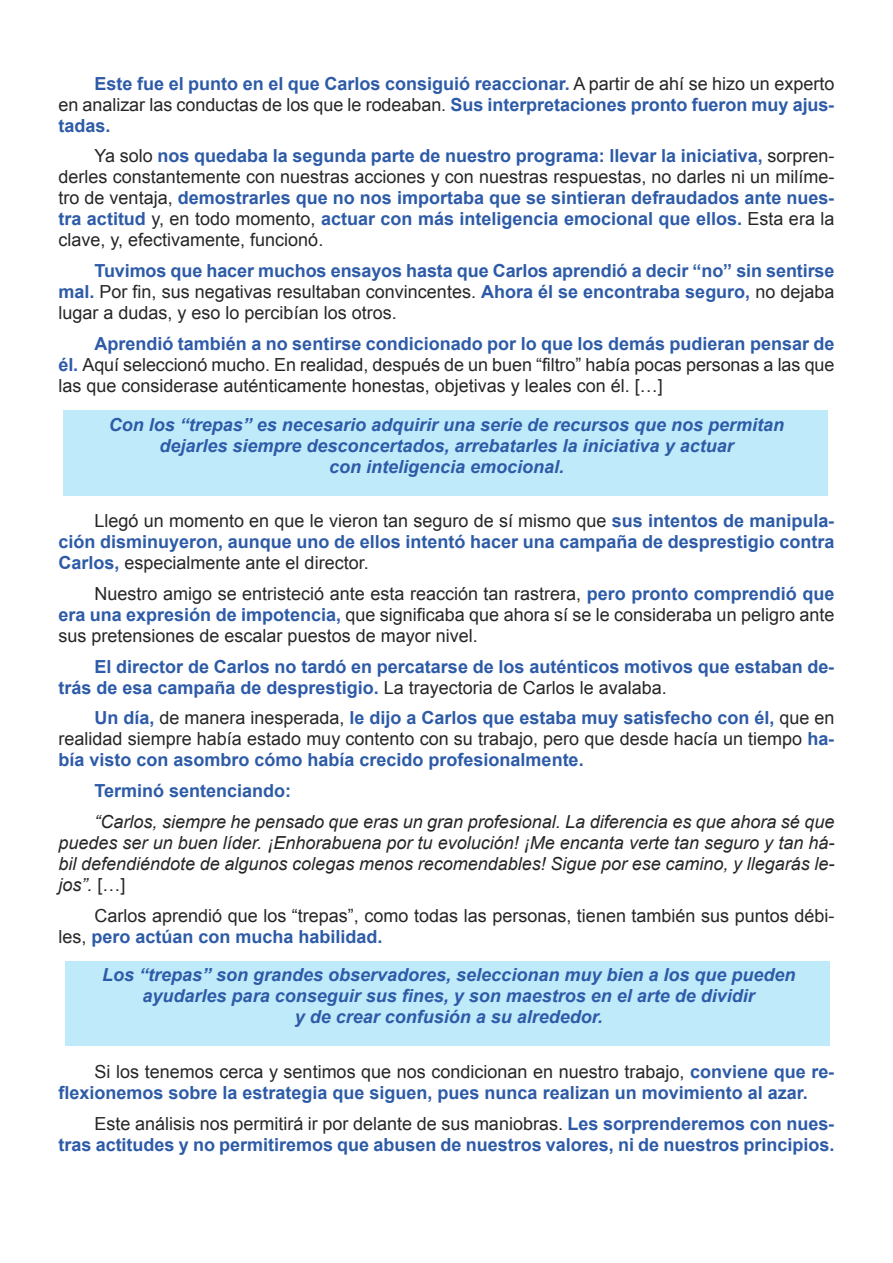
<style>
.page{position:relative;width:893px;height:1263px;background:#fff}
.page>*{position:absolute;margin:0;border:0;box-sizing:border-box;transform-origin:0 0}
.t1{font:700 18px/21px "Arial";color:#2d5ba7;text-align:justify}
.t2{font:18px/21px "Arial";color:#272627;text-align:justify}
.t3{font:italic 700 18px/21px "Arial";color:#2d5ba7;text-align:center}
.t4{font:italic 18px/21px "Arial";color:#272627;text-align:justify}
.s1{font-weight:400;color:#272627}
.s2{font-weight:700;color:#2d5ba7}
.s3{font-style:normal}
</style>
<div class="page">
<div style="left:63px;top:411px;width:764px;height:85px;background:#bfeafa"></div>
<div style="left:65px;top:961px;width:765px;height:84px;background:#bfeafa"></div>
<p class="t1" style="left:58px;top:73px;width:777px;text-indent:36px">Este fue el punto en el que Carlos consiguió reaccionar. <span class="s1">A partir de ahí se hizo un experto en analizar las conductas de los que le rodeaban.</span> Sus interpretaciones pronto fueron muy ajus&shy;tadas.</p>
<p class="t1" style="left:58px;top:146px;width:777px;text-indent:36px"><span class="s1">Ya solo</span> nos quedaba la segunda parte de nuestro programa: llevar la iniciativa, <span class="s1">sorpren&shy;derles constantemente con nuestras acciones y con nuestras respuestas, no darles ni un milíme&shy;tro de ventaja,</span> demostrarles que no nos importaba que se sintieran defraudados ante nues&shy;tra actitud <span class="s1">y, en todo momento,</span> actuar con más inteligencia emocional que ellos. <span class="s1">Esta era la clave, y, efectivamente, funcionó.</span></p>
<p class="t1" style="left:58px;top:260px;width:777px;text-indent:36px">Tuvimos que hacer muchos ensayos hasta que Carlos aprendió a decir “no” sin sentirse mal. <span class="s1">Por fin, sus negativas resultaban convincentes.</span> Ahora él se encontraba seguro, <span class="s1">no dejaba lugar a dudas, y eso lo percibían los otros.</span></p>
<p class="t2" style="left:58px;top:333px;width:777px;text-indent:36px"><span class="s2">Aprendió también a no sentirse condicionado por lo que los demás pudieran pensar de él.</span> Aquí seleccionó mucho. En realidad, después de un buen “filtro” había pocas personas a las que las que considerase auténticamente honestas, objetivas y leales con él. […]</p>
<p class="t3" style="left:109px;top:414px;width:677px">Con los “trepas” es necesario adquirir una serie de recursos que nos permitan dejarles siempre desconcertados, arrebatarles la iniciativa y actuar<br>con inteligencia emocional.</p>
<p class="t1" style="left:58px;top:511px;width:777px;text-indent:36px"><span class="s1">Llegó un momento en que le vieron tan seguro de sí mismo que</span> sus intentos de manipula&shy;ción disminuyeron, aunque uno de ellos intentó hacer una campaña de desprestigio contra Carlos, <span class="s1">especialmente ante el director.</span></p>
<p class="t2" style="left:58px;top:583px;width:777px;text-indent:36px">Nuestro amigo se entristeció ante esta reacción tan rastrera, <span class="s2">pero pronto comprendió que era una expresión de impotencia,</span> que significaba que ahora sí se le consideraba un peligro ante sus pretensiones de escalar puestos de mayor nivel.</p>
<p class="t1" style="left:58px;top:656px;width:777px;text-indent:36px">El director de Carlos no tardó en percatarse de los auténticos motivos que estaban de&shy;trás de esa campaña de desprestigio. <span class="s1">La trayectoria de Carlos le avalaba.</span></p>
<p class="t1" style="left:58px;top:708px;width:777px;text-indent:36px">Un día, <span class="s1">de manera inesperada,</span> le dijo a Carlos que estaba muy satisfecho con él, <span class="s1">que en realidad siempre había estado muy contento con su trabajo, pero que desde hacía un tiempo</span> ha&shy;bía visto con asombro cómo había crecido profesionalmente.</p>
<p class="t1" style="left:94px;top:780px;width:198px">Terminó sentenciando:</p>
<p class="t4" style="left:58px;top:811px;width:777px;text-indent:36px">“Carlos, siempre he pensado que eras un gran profesional. La diferencia es que ahora sé que puedes ser un buen líder. ¡Enhorabuena por tu evolución! ¡Me encanta verte tan seguro y tan há&shy;bil defendiéndote de algunos colegas menos recomendables! Sigue por ese camino, y llegarás le&shy;jos”. <span class="s3">[…]</span></p>
<p class="t2" style="left:58px;top:905px;width:777px;text-indent:36px">Carlos aprendió que los “trepas”, como todas las personas, tienen también sus puntos débi&shy;les, <span class="s2">pero actúan con mucha habilidad.</span></p>
<p class="t3" style="left:102px;top:964px;width:695px">Los “trepas” son grandes observadores, seleccionan muy bien a los que pueden ayudarles para conseguir sus fines, y son maestros en el arte de dividir<br>y de crear confusión a su alrededor.</p>
<p class="t1" style="left:58px;top:1061px;width:777px;text-indent:36px"><span class="s1">Si los tenemos cerca y sentimos que nos condicionan en nuestro trabajo,</span> conviene que re&shy;flexionemos sobre la estrategia que siguen, pues nunca realizan un movimiento al azar.</p>
<p class="t1" style="left:58px;top:1113px;width:777px;text-align:right"><span class="s1">Este análisis nos permitirá ir por delante de sus maniobras.</span> Les sorprenderemos con nues&shy;tras actitudes y no permitiremos que abusen de nuestros valores, ni de nuestros principios.</p>
</div>
